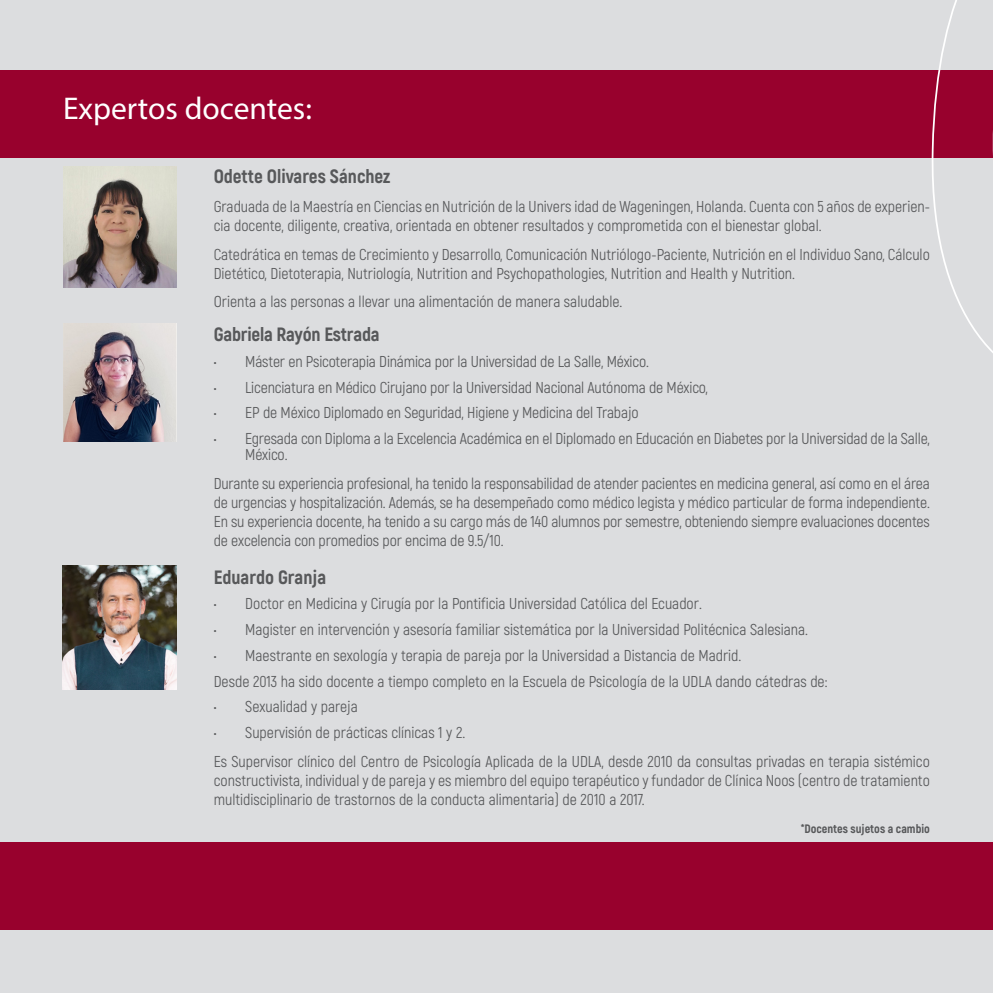
<style>
.page{position:relative;width:993px;height:993px;background:#fff}
.page>*{position:absolute;margin:0;border:0;box-sizing:border-box;transform-origin:0 0}
.t1{font:31.5px "Myriad Pro";color:#fff}
.t2{font:800 19.25px "Akrobat";color:#57585a}
.t3{font:15.75px/18.9px "Akrobat";color:#57585a}
.t4{font:800 12.25px "Akrobat";color:#57585a}
</style>
<div class="page">
<div style="left:0;top:0;width:992px;height:992px;background:#dcdddf"></div>
<div style="left:0;top:71px;width:992px;height:87px;background:#98012d"></div>
<div style="left:0;top:842px;width:992px;height:87px;background:#98012d"></div>
<img style="left:63px;top:565px;width:113px;height:123px">
<img style="left:63px;top:166px;width:113px;height:121px">
<img style="left:63px;top:323px;width:113px;height:118px">
<svg style="left:585px;top:0;width:407px;height:352px"></svg>
<h1 class="t1" style="left:63px;top:89px;width:250px">Expertos docentes:</h1>
<p class="t2" style="left:214px;top:164px;width:178px">Odette Olivares Sánchez</p>
<p class="t3" style="left:214px;top:197px;width:717px">Graduada de la Maestría en Ciencias en Nutrición de la Univers idad de Wageningen, Holanda. Cuenta con 5 años de experien&shy;cia docente, diligente, creativa, orientada en obtener resultados y comprometida con el bienestar global.</p>
<p class="t3" style="left:214px;top:245px;width:717px">Catedrática en temas de Crecimiento y Desarrollo, Comunicación Nutriólogo-Paciente, Nutrición en el Individuo Sano, Cálculo<br>Dietético, Dietoterapia, Nutriología, Nutrition and Psychopathologies, Nutrition and Health y Nutrition.</p>
<p class="t3" style="left:214px;top:292px;width:410px">Orienta a las personas a llevar una alimentación de manera saludable.</p>
<p class="t2" style="left:214px;top:322px;width:167px">Gabriela Rayón Estrada</p>
<p class="t3" style="left:214px;top:352px;width:436px">• Máster en Psicoterapia Dinámica por la Universidad de La Salle, México.</p>
<p class="t3" style="left:214px;top:378px;width:495px">• Licenciatura en Médico Cirujano por la Universidad Nacional Autónoma de México,</p>
<p class="t3" style="left:214px;top:403px;width:426px">• EP de México Diplomado en Seguridad, Higiene y Medicina del Trabajo</p>
<p class="t3" style="left:245px;top:430px;width:686px;line-height:15.8px;text-indent:-31px">• Egresada con Diploma a la Excelencia Académica en el Diplomado en Educación en Diabetes por la Universidad de la Salle,<br>México.</p>
<p class="t3" style="left:214px;top:473px;width:717px;text-align:justify">Durante su experiencia profesional, ha tenido la responsabilidad de atender pacientes en medicina general, así como en el área de urgencias y hospitalización. Además, se ha desempeñado como médico legista y médico particular de forma independiente.<br>En su experiencia docente, ha tenido a su cargo más de 140 alumnos por semestre, obteniendo siempre evaluaciones docentes de excelencia con promedios por encima de 9.5/10.</p>
<p class="t2" style="left:214px;top:564px;width:114px">Eduardo Granja</p>
<p class="t3" style="left:214px;top:594px;width:489px">• Doctor en Medicina y Cirugía por la Pontificia Universidad Católica del Ecuador.</p>
<p class="t3" style="left:214px;top:620px;width:595px">• Magister en intervención y asesoría familiar sistemática por la Universidad Politécnica Salesiana.</p>
<p class="t3" style="left:214px;top:642px;width:615px;line-height:25.7px">• Maestrante en sexología y terapia de pareja por la Universidad a Distancia de Madrid.<br>Desde 2013 ha sido docente a tiempo completo en la Escuela de Psicología de la UDLA dando cátedras de:</p>
<p class="t3" style="left:214px;top:697px;width:146px">• Sexualidad y pareja</p>
<p class="t3" style="left:214px;top:717px;width:717px;line-height:28.9px">• Supervisión de prácticas clínicas 1 y 2.<br>Es Supervisor clínico del Centro de Psicología Aplicada de la UDLA, desde 2010 da consultas privadas en terapia sistémico</p>
<p class="t3" style="left:214px;top:770px;width:717px">constructivista, individual y de pareja y es miembro del equipo terapéutico y fundador de Clínica Noos (centro de tratamiento multidisciplinario de trastornos de la conducta alimentaria) de 2010 a 2017.</p>
<p class="t4" style="left:800px;top:820px;width:131px">*Docentes sujetos a cambio</p>
</div>
